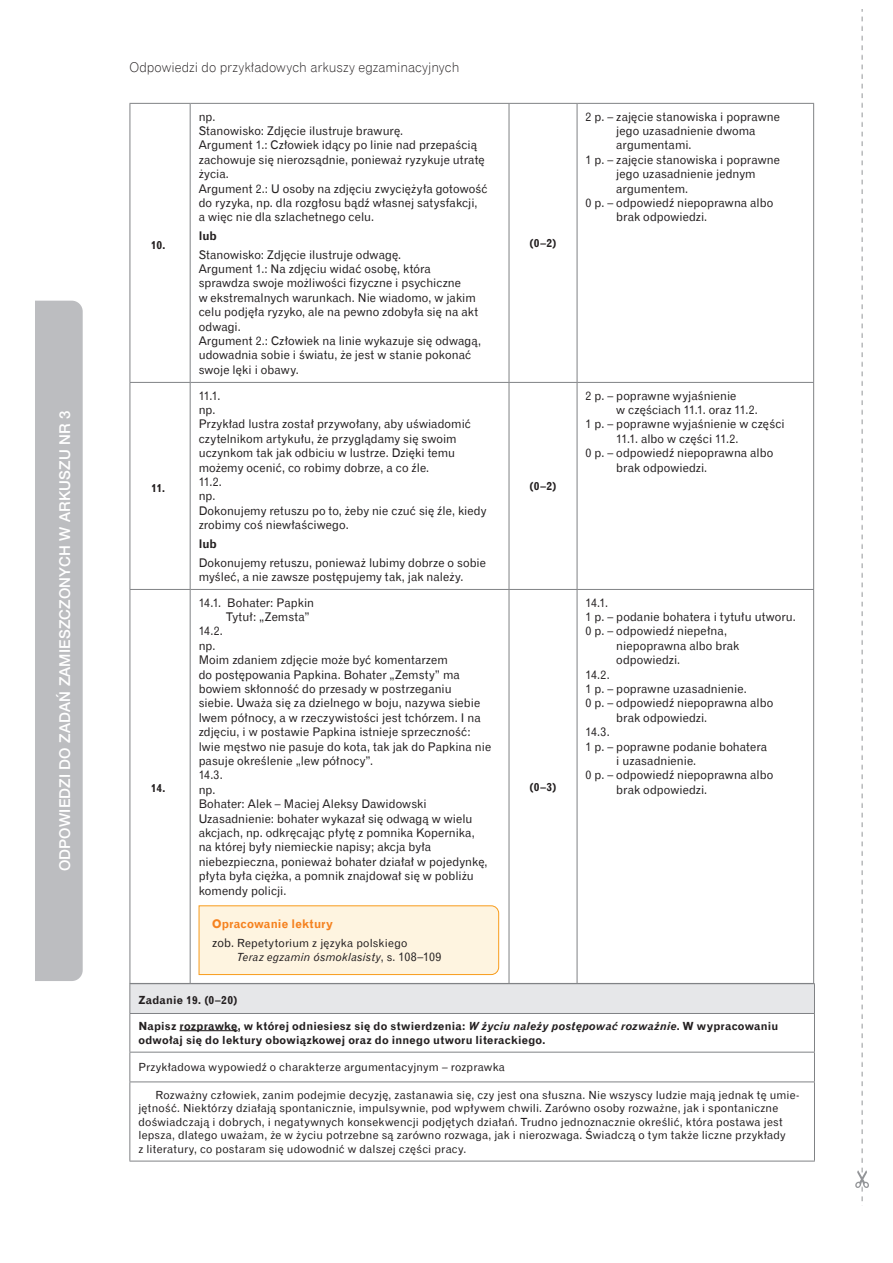
<style>
.page{position:relative;width:893px;height:1263px;background:#fff}
.page>*{position:absolute;margin:0;border:0;box-sizing:border-box;transform-origin:0 0}
.t1{font:500 15px "Helvetica Neue LT Pro";letter-spacing:.01em;color:#fff}
.t2{font:13.5px "Gothic 720 Lt EU";color:#231f20}
.t3{font:12px/14.4px "Gothic 720 EU";letter-spacing:.005em;color:#231f20}
.t4{font:700 12px "Gothic 720 EU";letter-spacing:.015em;color:#f58220}
.t5{font:700 12px "Gothic 720 EU";color:#231f20}
.t6{font:11.25px/13.5px "Gothic 720 EU";letter-spacing:.02em;color:#231f20}
.t7{font:700 11.25px/13.5px "Gothic 720 EU";letter-spacing:.02em;color:#231f20}
.s1{font-size:12px}
.s2{font-style:italic}
</style>
<div class="page">
<div style="left:36px;top:301px;width:47px;height:680px;background:#bcbdc0"></div>
<svg style="left:855px;top:9px;width:14px;height:1193px"></svg>
<hr style="left:129px;top:103px;width:61px;height:1px;background:#808285">
<hr style="left:190px;top:103px;width:319px;height:1px;background:#808285">
<hr style="left:509px;top:103px;width:68px;height:1px;background:#808285">
<hr style="left:577px;top:103px;width:237px;height:1px;background:#808285">
<hr style="left:129px;top:382px;width:61px;height:1px;background:#808285">
<hr style="left:190px;top:382px;width:319px;height:1px;background:#808285">
<hr style="left:509px;top:382px;width:68px;height:1px;background:#808285">
<hr style="left:577px;top:382px;width:237px;height:1px;background:#808285">
<hr style="left:129px;top:589px;width:61px;height:1px;background:#808285">
<hr style="left:190px;top:589px;width:319px;height:1px;background:#808285">
<hr style="left:509px;top:589px;width:68px;height:1px;background:#808285">
<hr style="left:577px;top:589px;width:237px;height:1px;background:#808285">
<hr style="left:129px;top:104px;width:1px;height:278px;background:#808285">
<hr style="left:129px;top:383px;width:1px;height:206px;background:#808285">
<hr style="left:129px;top:590px;width:1px;height:393px;background:#808285">
<hr style="left:190px;top:104px;width:1px;height:278px;background:#808285">
<hr style="left:509px;top:104px;width:1px;height:278px;background:#808285">
<hr style="left:577px;top:104px;width:1px;height:278px;background:#808285">
<hr style="left:813px;top:104px;width:1px;height:278px;background:#808285">
<hr style="left:190px;top:383px;width:1px;height:206px;background:#808285">
<hr style="left:509px;top:383px;width:1px;height:206px;background:#808285">
<hr style="left:577px;top:383px;width:1px;height:206px;background:#808285">
<hr style="left:813px;top:383px;width:1px;height:206px;background:#808285">
<hr style="left:190px;top:590px;width:1px;height:393px;background:#808285">
<hr style="left:509px;top:590px;width:1px;height:393px;background:#808285">
<hr style="left:577px;top:590px;width:1px;height:393px;background:#808285">
<hr style="left:813px;top:590px;width:1px;height:393px;background:#808285">
<div style="left:198px;top:905px;width:301px;height:70px;background:#fef4e0"></div>
<div style="left:130px;top:984px;width:684px;height:29px;background:#e6e7e9"></div>
<hr style="left:129px;top:1081px;width:686px;height:1px;background:#808285">
<hr style="left:129px;top:983px;width:686px;height:1px;background:#808285">
<svg style="left:129px;top:984px;width:1px;height:29px"></svg>
<svg style="left:814px;top:984px;width:1px;height:29px"></svg>
<hr style="left:129px;top:1013px;width:686px;height:1px;background:#808285">
<hr style="left:129px;top:1014px;width:1px;height:38px;background:#808285">
<hr style="left:814px;top:1014px;width:1px;height:38px;background:#808285">
<hr style="left:129px;top:1052px;width:686px;height:1px;background:#808285">
<svg style="left:129px;top:1052px;width:1px;height:29px"></svg>
<svg style="left:814px;top:1052px;width:1px;height:29px"></svg>
<hr style="left:129px;top:1082px;width:1px;height:79px;background:#808285">
<hr style="left:814px;top:1082px;width:1px;height:79px;background:#808285">
<hr style="left:129px;top:1161px;width:686px;height:1px;background:#808285">
<hr style="left:180px;top:1030px;width:58px;height:1px;background:#231f20">
<p class="t1" style="left:56px;top:871px;width:462px;rotate:-90deg">ODPOWIEDZI DO ZADAŃ ZAMIESZCZONYCH W ARKUSZU NR 3</p>
<p class="t2" style="left:129px;top:59px;width:331px">Odpowiedzi do przykładowych arkuszy egzaminacyjnych</p>
<p class="t7" style="left:151px;top:239px;width:16px">10.</p>
<p class="t3" style="left:199px;top:109px;width:290px">np.<br>Stanowisko: Zdjęcie ilustruje brawurę.<br>Argument 1.: Człowiek idący po linie nad przepaścią zachowuje się nierozsądnie, ponieważ ryzykuje utratę życia.<br>Argument 2.: U osoby na zdjęciu zwyciężyła gotowość do ryzyka, np. dla rozgłosu bądź własnej satysfakcji,<br>a więc nie dla szlachetnego celu.</p>
<p class="t5" style="left:199px;top:228px;width:20px">lub</p>
<p class="t3" style="left:199px;top:248px;width:284px">Stanowisko: Zdjęcie ilustruje odwagę.<br>Argument 1.: Na zdjęciu widać osobę, która sprawdza swoje możliwości fizyczne i psychiczne<br>w ekstremalnych warunkach. Nie wiadomo, w jakim celu podjęła ryzyko, ale na pewno zdobyła się na akt odwagi.<br>Argument 2.: Człowiek na linie wykazuje się odwagą, udowadnia sobie i światu, że jest w stanie pokonać swoje lęki i obawy.</p>
<p class="t7" style="left:529px;top:237px;width:29px">(0–2)</p>
<p class="t3" style="left:586px;top:109px;width:196px">2 p. – zajęcie stanowiska i poprawne</p>
<p class="t3" style="left:616px;top:124px;width:141px">jego uzasadnienie dwoma</p>
<p class="t3" style="left:616px;top:138px;width:77px">argumentami.</p>
<p class="t3" style="left:586px;top:153px;width:196px">1 p. – zajęcie stanowiska i poprawne</p>
<p class="t3" style="left:616px;top:167px;width:141px">jego uzasadnienie jednym</p>
<p class="t3" style="left:616px;top:181px;width:73px">argumentem.</p>
<p class="t3" style="left:586px;top:196px;width:189px">0 p. – odpowiedź niepoprawna albo</p>
<p class="t3" style="left:616px;top:210px;width:92px">brak odpowiedzi.</p>
<p class="t7" style="left:151px;top:482px;width:16px">11.</p>
<p class="t3" style="left:199px;top:388px;width:289px">11.1.<br>np.<br>Przykład lustra został przywołany, aby uświadomić czytelnikom artykułu, że przyglądamy się swoim uczynkom tak jak odbiciu w lustrze. Dzięki temu możemy ocenić, co robimy dobrze, a co źle.<br>11.2.<br>np.<br>Dokonujemy retuszu po to, żeby nie czuć się źle, kiedy zrobimy coś niewłaściwego.</p>
<p class="t5" style="left:199px;top:536px;width:20px">lub</p>
<p class="t3" style="left:199px;top:555px;width:289px">Dokonujemy retuszu, ponieważ lubimy dobrze o sobie myśleć, a nie zawsze postępujemy tak, jak należy.</p>
<p class="t7" style="left:529px;top:480px;width:29px">(0–2)</p>
<p class="t3" style="left:586px;top:388px;width:152px">2 p. – poprawne wyjaśnienie</p>
<p class="t3" style="left:616px;top:403px;width:143px">w częściach 11.1. oraz 11.2.</p>
<p class="t3" style="left:586px;top:417px;width:201px">1 p. – poprawne wyjaśnienie w części</p>
<p class="t3" style="left:616px;top:432px;width:124px">11.1. albo w części 11.2.</p>
<p class="t3" style="left:586px;top:446px;width:189px">0 p. – odpowiedź niepoprawna albo</p>
<p class="t3" style="left:616px;top:460px;width:92px">brak odpowiedzi.</p>
<p class="t7" style="left:151px;top:782px;width:16px">14.</p>
<p class="t3" style="left:199px;top:596px;width:117px">14.1. Bohater: Papkin</p>
<p class="t3" style="left:226px;top:610px;width:85px">Tytuł: „Zemsta”</p>
<p class="t3" style="left:199px;top:624px;width:26px">14.2.</p>
<p class="t3" style="left:199px;top:639px;width:18px">np.</p>
<p class="t3" style="left:199px;top:653px;width:251px">Moim zdaniem zdjęcie może być komentarzem</p>
<p class="t3" style="left:199px;top:668px;width:263px">do postępowania Papkina. Bohater „Zemsty” ma</p>
<p class="t3" style="left:199px;top:682px;width:254px">bowiem skłonność do przesady w postrzeganiu</p>
<p class="t3" style="left:199px;top:696px;width:283px">siebie. Uważa się za dzielnego w boju, nazywa siebie</p>
<p class="t3" style="left:199px;top:711px;width:284px">lwem północy, a w rzeczywistości jest tchórzem. I na</p>
<p class="t3" style="left:199px;top:725px;width:274px">zdjęciu, i w postawie Papkina istnieje sprzeczność:</p>
<p class="t3" style="left:199px;top:740px;width:294px">lwie męstwo nie pasuje do kota, tak jak do Papkina nie</p>
<p class="t3" style="left:199px;top:754px;width:176px">pasuje określenie „lew północy”.</p>
<p class="t3" style="left:199px;top:768px;width:26px">14.3.</p>
<p class="t3" style="left:199px;top:783px;width:18px">np.</p>
<p class="t3" style="left:199px;top:797px;width:230px">Bohater: Alek – Maciej Aleksy Dawidowski</p>
<p class="t3" style="left:199px;top:812px;width:275px">Uzasadnienie: bohater wykazał się odwagą w wielu</p>
<p class="t3" style="left:199px;top:826px;width:278px">akcjach, np. odkręcając płytę z pomnika Kopernika,</p>
<p class="t3" style="left:199px;top:840px;width:234px">na której były niemieckie napisy; akcja była</p>
<p class="t3" style="left:199px;top:855px;width:290px">niebezpieczna, ponieważ bohater działał w pojedynkę,</p>
<p class="t3" style="left:199px;top:869px;width:277px">płyta była ciężka, a pomnik znajdował się w pobliżu</p>
<p class="t3" style="left:199px;top:884px;width:89px">komendy policji.</p>
<p class="t4" style="left:212px;top:916px;width:122px">Opracowanie lektury</p>
<p class="t6" style="left:237px;top:936px;width:206px;line-height:14.4px;text-indent:-25px"><span class="s1">zob.</span> Repetytorium z języka polskiego<br><span class="s2">Teraz egzamin ósmoklasisty</span>, s. <span class="s1">108–109</span></p>
<p class="t7" style="left:529px;top:780px;width:29px">(0–3)</p>
<p class="t3" style="left:586px;top:596px;width:24px">14.1.</p>
<p class="t3" style="left:586px;top:610px;width:212px">1 p. – podanie bohatera i tytułu utworu.</p>
<p class="t3" style="left:586px;top:624px;width:143px">0 p. – odpowiedź niepełna,</p>
<p class="t3" style="left:616px;top:639px;width:125px">niepoprawna albo brak</p>
<p class="t3" style="left:616px;top:653px;width:66px">odpowiedzi.</p>
<p class="t3" style="left:586px;top:668px;width:26px">14.2.</p>
<p class="t3" style="left:586px;top:682px;width:163px">1 p. – poprawne uzasadnienie.</p>
<p class="t3" style="left:586px;top:696px;width:189px">0 p. – odpowiedź niepoprawna albo</p>
<p class="t3" style="left:616px;top:711px;width:92px">brak odpowiedzi.</p>
<p class="t3" style="left:586px;top:725px;width:26px">14.3.</p>
<p class="t3" style="left:586px;top:740px;width:183px">1 p. – poprawne podanie bohatera</p>
<p class="t3" style="left:616px;top:754px;width:81px">i uzasadnienie.</p>
<p class="t3" style="left:586px;top:768px;width:189px">0 p. – odpowiedź niepoprawna albo</p>
<p class="t3" style="left:616px;top:783px;width:92px">brak odpowiedzi.</p>
<p class="t7" style="left:138px;top:994px;width:101px">Zadanie 19. (0–20)</p>
<p class="t7" style="left:138px;top:1020px;width:641px">Napisz rozprawkę, w której odniesiesz się do stwierdzenia: <span class="s2">W życiu należy postępować rozważnie</span>. W wypracowaniu odwołaj się do lektury obowiązkowej oraz do innego utworu literackiego.</p>
<p class="t6" style="left:138px;top:1061px;width:368px">Przykładowa wypowiedź o charakterze argumentacyjnym – rozprawka</p>
<p class="t6" style="left:138px;top:1088px;width:663px;text-indent:17px">Rozważny człowiek, zanim podejmie decyzję, zastanawia się, czy jest ona słuszna. Nie wszyscy ludzie mają jednak tę umie&shy;jętność. Niektórzy działają spontanicznie, impulsywnie, pod wpływem chwili. Zarówno osoby rozważne, jak i spontaniczne doświadczają i dobrych, i negatywnych konsekwencji podjętych działań. Trudno jednoznacznie określić, która postawa jest lepsza, dlatego uważam, że w życiu potrzebne są zarówno rozwaga, jak i nierozwaga. Świadczą o tym także liczne przykłady<br>z literatury, co postaram się udowodnić w dalszej części pracy.</p>
</div>
